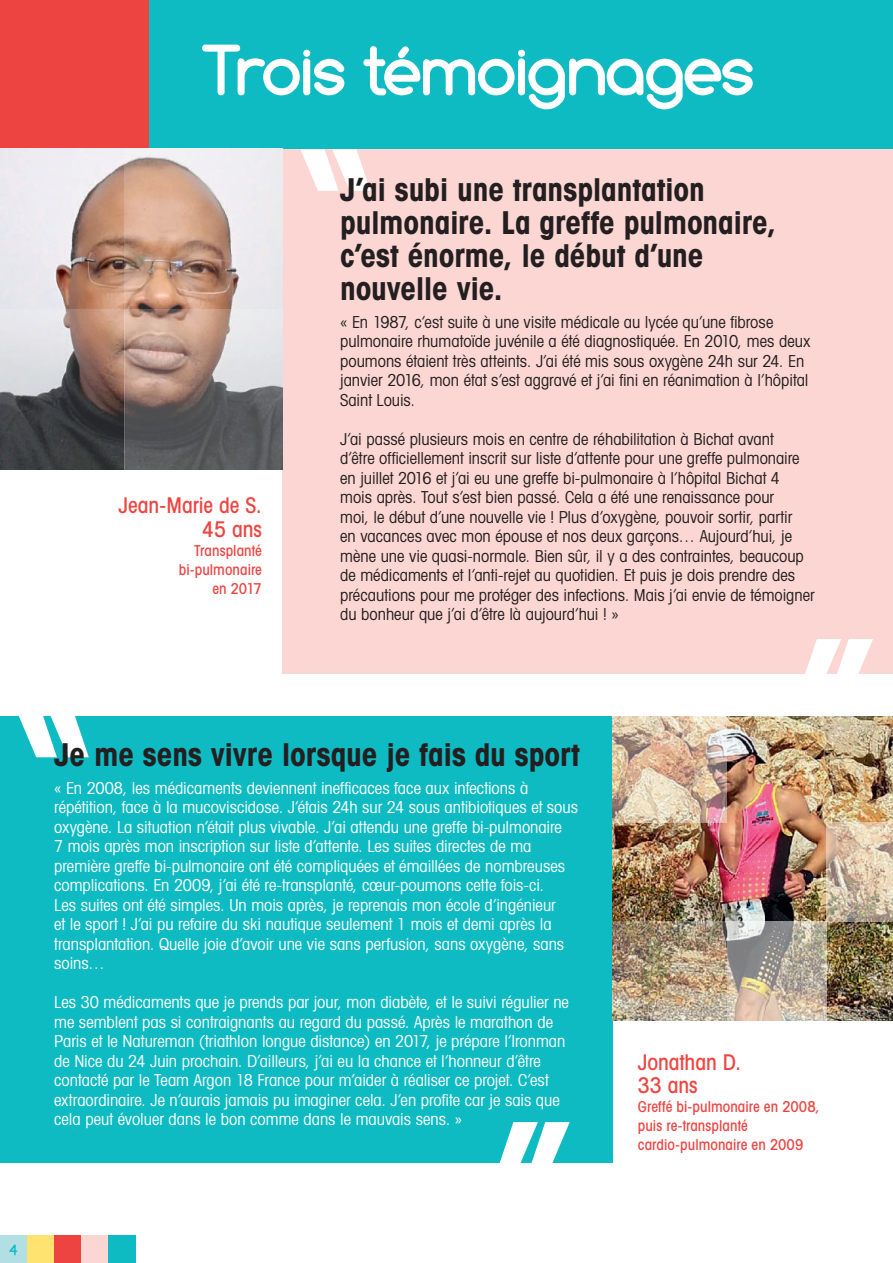
<style>
.page{position:relative;width:893px;height:1263px;background:#fff}
.page>*{position:absolute;margin:0;border:0;box-sizing:border-box;transform-origin:0 0}
.t1{font:700 condensed 172.05px "Avant Garde";color:#fff}
.t2{font:700 69.45px "Comfortaa";letter-spacing:-.02em;color:#fff}
.t3{font:700 condensed 31.5px/33px "Avant Garde";letter-spacing:-.005em;color:#231f20}
.t4{font:500 condensed 21.6px/23.7px "Avant Garde";letter-spacing:-.005em;color:#ee4441;text-align:right}
.t5{font:condensed 16.5px/19.5px "Avant Garde";color:#fff}
.t6{font:condensed 16.5px/19.5px "Avant Garde";color:#231f20}
.t7{font:500 condensed 15px/18.9px "Avant Garde";letter-spacing:.005em;color:#ee4441;text-align:right}
.t8{font:700 15px "Comfortaa";color:#0fbbc3}
</style>
<div class="page">
<div style="left:0;top:716px;width:612px;height:446px;background:#0fbbc3"></div>
<div style="left:283px;top:149px;width:610px;height:525px;background:#fbd6d2"></div>
<div style="left:0;top:0;width:893px;height:148px;background:#0fbbc3"></div>
<div style="left:0;top:0;width:148px;height:148px;background:#ee4441"></div>
<div style="left:0;top:1236px;width:27px;height:27px;background:#b1dfe4"></div>
<div style="left:27px;top:1236px;width:27px;height:27px;background:#ffe371"></div>
<div style="left:54px;top:1236px;width:27px;height:27px;background:#ee4441"></div>
<div style="left:81px;top:1236px;width:28px;height:27px;background:#fbd6d2"></div>
<div style="left:109px;top:1236px;width:27px;height:27px;background:#0fbbc3"></div>
<img style="left:0;top:148px;width:125px;height:161px">
<img style="left:612px;top:716px;width:281px;height:305px">
<svg style="left:0;top:309px;width:125px;height:161px;background:#7f7776"></svg>
<svg style="left:125px;top:309px;width:158px;height:161px;background:#928682"></svg>
<svg style="left:125px;top:148px;width:158px;height:161px;background:#d5bcb0"></svg>
<img style="left:612px;top:922px;width:115px;height:99px">
<img style="left:612px;top:716px;width:115px;height:107px">
<svg style="left:826px;top:823px;width:67px;height:99px;background:#d2bea7"></svg>
<svg style="left:727px;top:922px;width:99px;height:99px;background:#b8aea1"></svg>
<img style="left:727px;top:823px;width:99px;height:99px">
<svg style="left:499px;top:1162px;width:71px;height:1px"></svg>
<h2 class="t2" style="left:202px;top:30px;width:554px">Trois témoignages</h2>
<h3 class="t4" style="left:119px;top:493px;width:145px">Jean-Marie de S.<br>45 ans</h3>
<p class="t7" style="left:179px;top:541px;width:85px">Transplanté bi-pulmonaire en 2017</p>
<h1 class="t1" style="left:298px;top:102px;width:78px">“</h1>
<h3 class="t3" style="left:340px;top:172px;width:437px">J’ai subi une transplantation pulmonaire. La greffe pulmonaire, c’est énorme, le début d’une nouvelle vie.</h3>
<p class="t6" style="left:340px;top:312px;width:472px">« En 1987, c’est suite à une visite médicale au lycée qu’une fibrose pulmonaire rhumatoïde juvénile a été diagnostiquée. En 2010, mes deux poumons étaient très atteints. J’ai été mis sous oxygène 24h sur 24. En janvier 2016, mon état s’est aggravé et j’ai fini en réanimation à l’hôpital Saint Louis.</p>
<p class="t6" style="left:340px;top:429px;width:476px">J’ai passé plusieurs mois en centre de réhabilitation à Bichat avant<br>d’être officiellement inscrit sur liste d’attente pour une greffe pulmonaire en juillet 2016 et j’ai eu une greffe bi-pulmonaire à l’hôpital Bichat 4 mois après. Tout s’est bien passé. Cela a été une renaissance pour<br>moi, le début d’une nouvelle vie ! Plus d’oxygène, pouvoir sortir, partir<br>en vacances avec mon épouse et nos deux garçons… Aujourd’hui, je mène une vie quasi-normale. Bien sûr, il y a des contraintes, beaucoup de médicaments et l’anti-rejet au quotidien. Et puis je dois prendre des précautions pour me protéger des infections. Mais j’ai envie de témoigner du bonheur que j’ai d’être là aujourd’hui ! »</p>
<h1 class="t1" style="left:16px;top:669px;width:78px">“</h1>
<h3 class="t3" style="left:54px;top:737px;width:527px">Je me sens vivre lorsque je fais du sport</h3>
<p class="t5" style="left:54px;top:778px;width:525px">« En 2008, les médicaments deviennent inefficaces face aux infections à répétition, face à la mucoviscidose. J’étais 24h sur 24 sous antibiotiques et sous oxygène. La situation n’était plus vivable. J’ai attendu une greffe bi-pulmonaire<br>7 mois après mon inscription sur liste d’attente. Les suites directes de ma première greffe bi-pulmonaire ont été compliquées et émaillées de nombreuses complications. En 2009, j’ai été re-transplanté, cœur-poumons cette fois-ci.<br>Les suites ont été simples. Un mois après, je reprenais mon école d’ingénieur<br>et le sport ! J’ai pu refaire du ski nautique seulement 1 mois et demi après la transplantation. Quelle joie d’avoir une vie sans perfusion, sans oxygène, sans soins…</p>
<p class="t5" style="left:54px;top:992px;width:516px">Les 30 médicaments que je prends par jour, mon diabète, et le suivi régulier ne me semblent pas si contraignants au regard du passé. Après le marathon de Paris et le Natureman (triathlon longue distance) en 2017, je prépare l’Ironman de Nice du 24 Juin prochain. D’ailleurs, j’ai eu la chance et l’honneur d’être contacté par le Team Argon 18 France pour m’aider à réaliser ce projet. C’est extraordinaire. Je n’aurais jamais pu imaginer cela. J’en profite car je sais que cela peut évoluer dans le bon comme dans le mauvais sens. »</p>
<p class="t8" style="left:9px;top:1241px;width:10px">4</p>
<h3 class="t4" style="left:638px;top:1049px;width:105px;text-align:left">Jonathan D.<br>33 ans</h3>
<p class="t7" style="left:638px;top:1097px;width:183px;text-align:left">Greffé bi-pulmonaire en 2008, puis re-transplanté cardio-pulmonaire en 2009</p>
</div>
